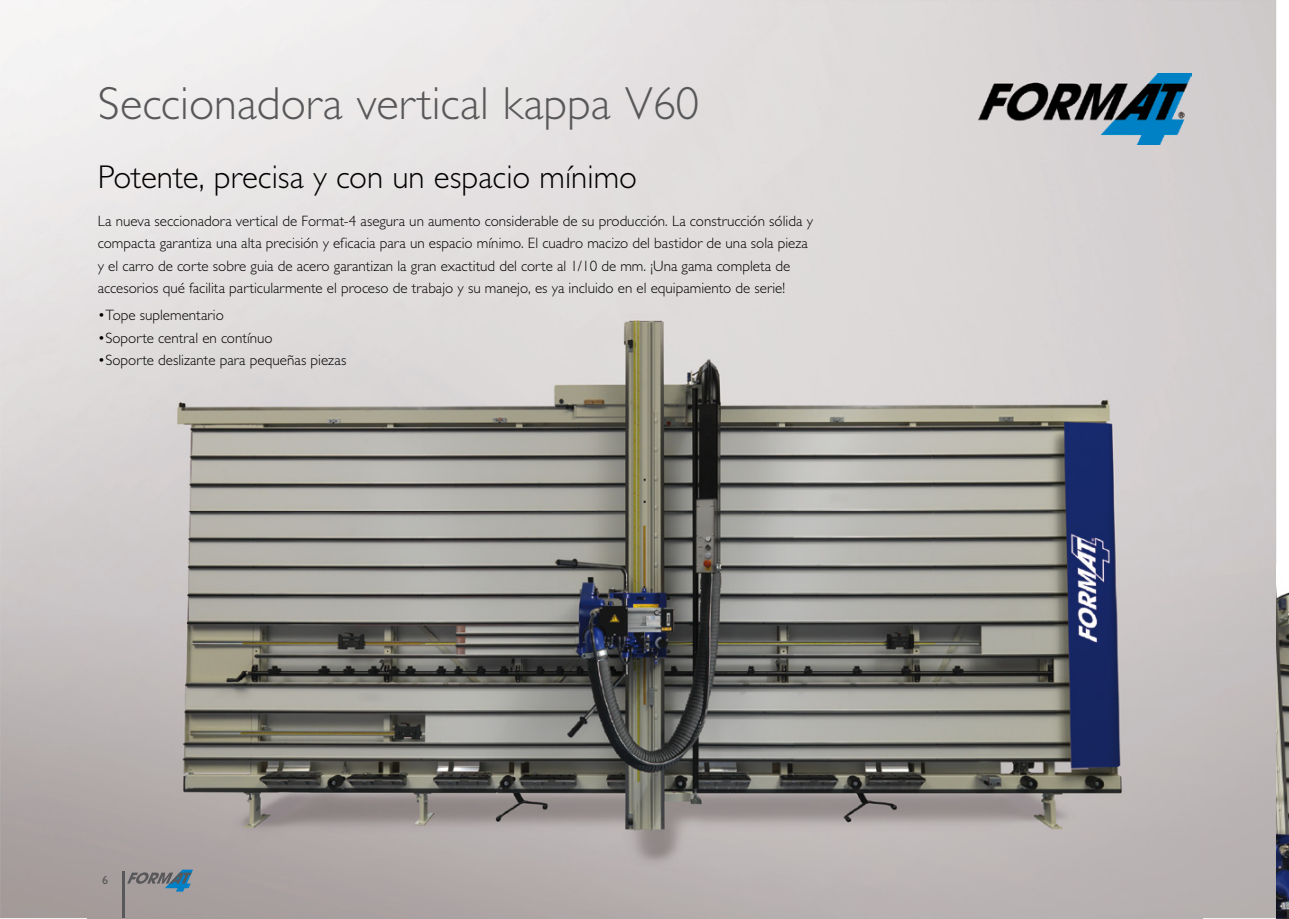
<style>
.page{position:relative;width:1289px;height:919px;background:#fff}
.page>*{position:absolute;margin:0;border:0;box-sizing:border-box;transform-origin:0 0}
.t1{font:300 46.5px "Gill Sans OT";color:#58585a}
.t2{font:300 33px "Gill Sans OT";color:#000}
.t3{font:300 15px/22.5px "Gill Sans OT";color:#000}
.t4{font:12px "Gill Sans OT";color:#58585a}
</style>
<div class="page">
<img style="left:0;top:0;width:1276px;height:203px">
<img style="left:88px;top:157px;width:1114px;height:761px">
<img style="left:1276px;top:585px;width:12px;height:333px">
<img style="left:978px;top:74px;width:213px;height:71px">
<hr style="left:123px;top:871px;width:2px;height:47px;background:#58585a">
<svg style="left:127px;top:869px;width:66px;height:22px"></svg>
<h1 class="t1" style="left:98px;top:71px;width:603px">Seccionadora vertical kappa V60</h1>
<h2 class="t2" style="left:98px;top:154px;width:540px">Potente, precisa y con un espacio mínimo</h2>
<p class="t3" style="left:98px;top:209px;width:716px">La nueva seccionadora vertical de Format-4 asegura un aumento considerable de su producción. La construcción sólida y compacta garantiza una alta precisión y eficacia para un espacio mínimo. El cuadro macizo del bastidor de una sola pieza y el carro de corte sobre guia de acero garantizan la gran exactitud del corte al 1/10 de mm. ¡Una gama completa de accesorios qué facilita particularmente el proceso de trabajo y su manejo, es ya incluido en el equipamiento de serie!</p>
<p class="t3" style="left:98px;top:303px;width:127px">•Tope suplementario</p>
<p class="t3" style="left:98px;top:326px;width:176px">•Soporte central en contínuo</p>
<p class="t3" style="left:98px;top:348px;width:250px">•Soporte deslizante para pequeñas piezas</p>
<p class="t4" style="left:102px;top:871px;width:7px">6</p>
</div>
